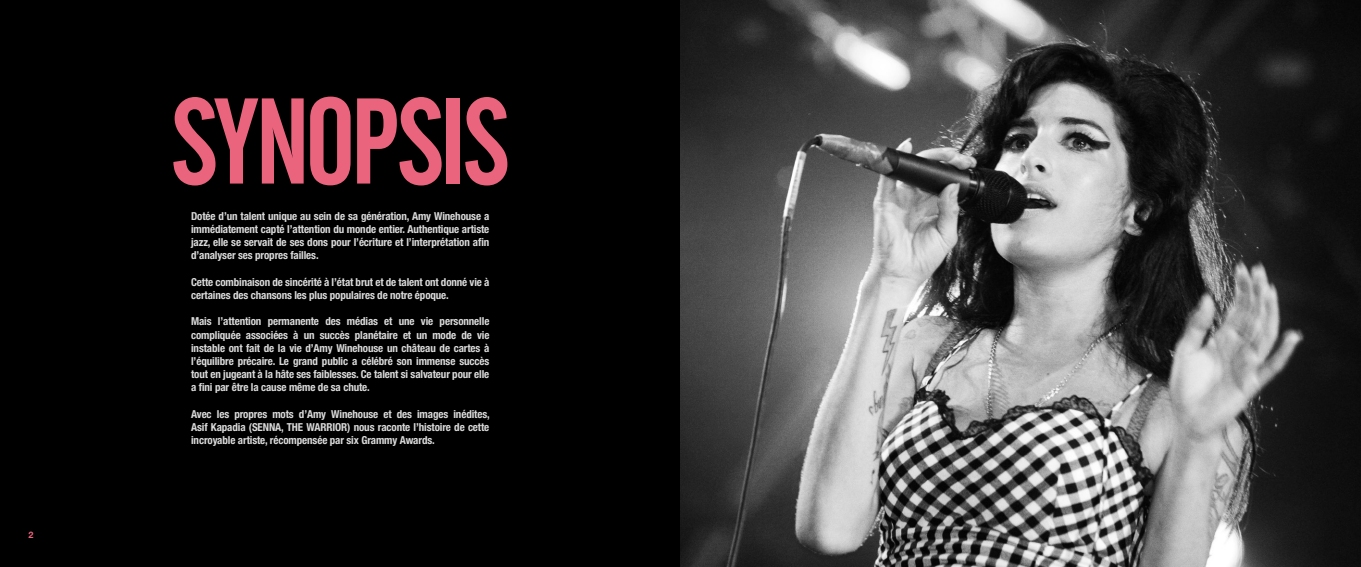
<style>
.page{position:relative;width:1361px;height:567px;background:#fff}
.page>*{position:absolute;margin:0;border:0;box-sizing:border-box;transform-origin:0 0}
.t1{font:120.6px "Alternate Gothic No 2 BT";letter-spacing:-.035em;color:#eb647e}
.t2{font:700 condensed 11px/13.2px "Helvetica Neue LT Std";letter-spacing:-.01em;color:#dadada;text-align:justify}
.t3{font:700 9px "Helvetica Neue LT Std";color:#eb647e}
</style>
<div class="page">
<div style="left:0;top:0;width:927px;height:567px;background:#000"></div>
<img style="left:680px;top:0;width:681px;height:567px">
<p class="t3" style="left:28px;top:529px;width:7px">2</p>
<h1 class="t1" style="left:171px;top:75px;width:341px">SYNOPSIS</h1>
<p class="t2" style="left:191px;top:209px;width:300px">Dotée d’un talent unique au sein de sa génération, Amy Winehouse a immédiatement capté l’attention du monde entier. Authentique artiste jazz, elle se servait de ses dons pour l’écriture et l’interprétation afin d’analyser ses propres failles.</p>
<p class="t2" style="left:191px;top:275px;width:300px">Cette combinaison de sincérité à l’état brut et de talent ont donné vie à certaines des chansons les plus populaires de notre époque.</p>
<p class="t2" style="left:191px;top:315px;width:300px">Mais l’attention permanente des médias et une vie personnelle compliquée associées à un succès planétaire et un mode de vie instable ont fait de la vie d’Amy Winehouse un château de cartes à l’équilibre précaire. Le grand public a célébré son immense succès tout en jugeant à la hâte ses faiblesses. Ce talent si salvateur pour elle a fini par être la cause même de sa chute.</p>
<p class="t2" style="left:191px;top:407px;width:300px">Avec les propres mots d’Amy Winehouse et des images inédites, Asif Kapadia (SENNA, THE WARRIOR) nous raconte l’histoire de cette incroyable artiste, récompensée par six Grammy Awards.</p>
</div>
